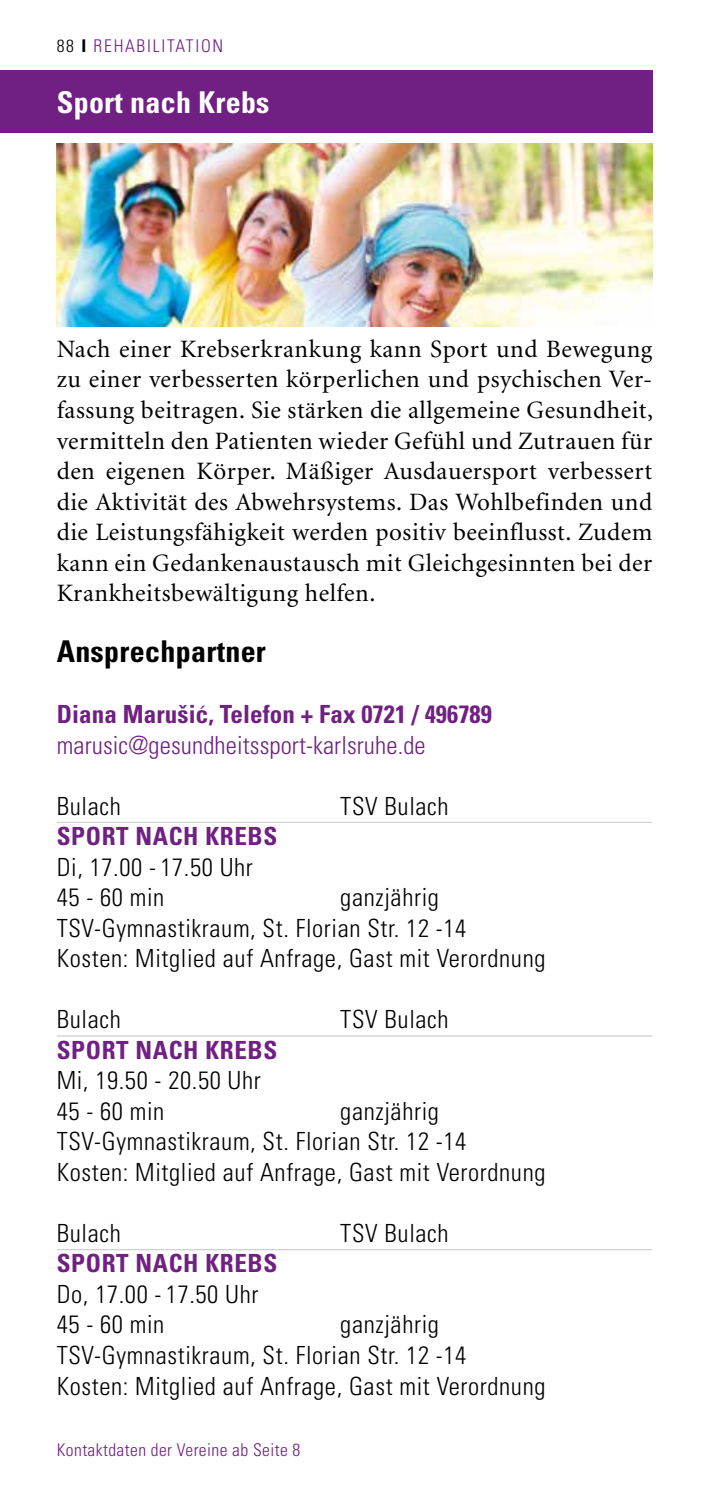
<style>
.page{position:relative;width:709px;height:1489px;background:#fff}
.page>*{position:absolute;margin:0;border:0;box-sizing:border-box;transform-origin:0 0}
.t1{font:700 condensed 30px "Univers LT";letter-spacing:.01em;color:#000}
.t2{font:700 condensed 30px "Univers LT";letter-spacing:.01em;color:#fff}
.t3{font:25px/30.5px "Minion LT";letter-spacing:.02em;color:#000;text-align:justify}
.t4{font:300 condensed 25px/30.5px "Univers LT";letter-spacing:.025em;color:#000}
.t5{font:700 condensed 25px "Univers LT";letter-spacing:.025em;color:#6f2082}
.t6{font:300 condensed 25px "Univers LT";letter-spacing:.005em;color:#6f2082}
.t7{font:700 condensed 25px "Univers LT";letter-spacing:.005em;color:#6f2082}
.t8{font:300 condensed 17.5px "Univers LT";letter-spacing:.025em;color:#6f2082}
.t9{font:300 condensed 17.5px "Univers LT";letter-spacing:.1em;color:#6f2082}
.s1{color:#000}
.s2{font-weight:700;color:#000}
</style>
<div class="page">
<div style="left:0;top:71px;width:652px;height:62px;background:#6f2082"></div>
<img style="left:57px;top:143px;width:595px;height:183px">
<hr style="left:57px;top:1248px;width:595px;height:2px;background:#cfd0d0">
<hr style="left:57px;top:821px;width:595px;height:2px;background:#cfd0d0">
<hr style="left:57px;top:1035px;width:595px;height:1px;background:#cfd0d0">
<p class="t9" style="left:57px;top:35px;width:168px"><span class="s1">88</span> <span class="s2">I</span> Rehabilitation</p>
<p class="t2" style="left:57px;top:84px;width:214px">Sport nach Krebs</p>
<p class="t3" style="left:57px;top:334px;width:598px">Nach einer Krebserkrankung kann Sport und Bewegung zu einer verbesserten körperlichen und psychischen Ver&shy;fassung beitragen. Sie stärken die allgemeine Gesundheit, vermitteln den Patienten wieder Gefühl und Zutrauen für den eigenen Körper. Mäßiger Ausdauersport verbessert die Aktivität des Abwehrsystems. Das Wohlbefinden und die Leistungsfähigkeit werden positiv beeinflusst. Zudem kann ein Gedankenaustausch mit Gleichgesinnten bei der Krankheitsbewältigung helfen.</p>
<p class="t1" style="left:57px;top:633px;width:211px">Ansprechpartner</p>
<p class="t7" style="left:57px;top:699px;width:437px">Diana Marušic, Telefon + Fax 0721 / 496789</p>
<p class="t6" style="left:57px;top:729px;width:370px">marusic@gesundheitssport-karlsruhe.de</p>
<p class="t6" style="left:198px;top:699px;width:8px">´</p>
<p class="t4" style="left:57px;top:790px;width:66px">Bulach</p>
<p class="t4" style="left:340px;top:790px;width:110px">TSV Bulach</p>
<p class="t5" style="left:57px;top:821px;width:219px">Sport nach Krebs</p>
<p class="t4" style="left:57px;top:851px;width:198px">Di, 17.00 - 17.50 Uhr<br>45 - 60 min</p>
<p class="t4" style="left:57px;top:882px;width:490px;text-indent:283px">ganzjährig<br>TSV-Gymnastikraum, St. Florian Str. 12 -14<br>Kosten: Mitglied auf Anfrage, Gast mit Verordnung</p>
<p class="t4" style="left:57px;top:1004px;width:66px">Bulach</p>
<p class="t4" style="left:340px;top:1004px;width:110px">TSV Bulach</p>
<p class="t5" style="left:57px;top:1034px;width:219px">Sport nach Krebs</p>
<p class="t4" style="left:57px;top:1065px;width:206px">Mi, 19.50 - 20.50 Uhr<br>45 - 60 min</p>
<p class="t4" style="left:57px;top:1095px;width:490px;text-indent:283px">ganzjährig<br>TSV-Gymnastikraum, St. Florian Str. 12 -14<br>Kosten: Mitglied auf Anfrage, Gast mit Verordnung</p>
<p class="t4" style="left:57px;top:1217px;width:66px">Bulach</p>
<p class="t4" style="left:340px;top:1217px;width:110px">TSV Bulach</p>
<p class="t5" style="left:57px;top:1248px;width:219px">Sport nach Krebs</p>
<p class="t4" style="left:57px;top:1278px;width:203px">Do, 17.00 - 17.50 Uhr<br>45 - 60 min</p>
<p class="t4" style="left:57px;top:1309px;width:490px;text-indent:283px">ganzjährig<br>TSV-Gymnastikraum, St. Florian Str. 12 -14<br>Kosten: Mitglied auf Anfrage, Gast mit Verordnung</p>
<p class="t8" style="left:57px;top:1438px;width:245px">Kontaktdaten der Vereine ab Seite 8</p>
</div>
